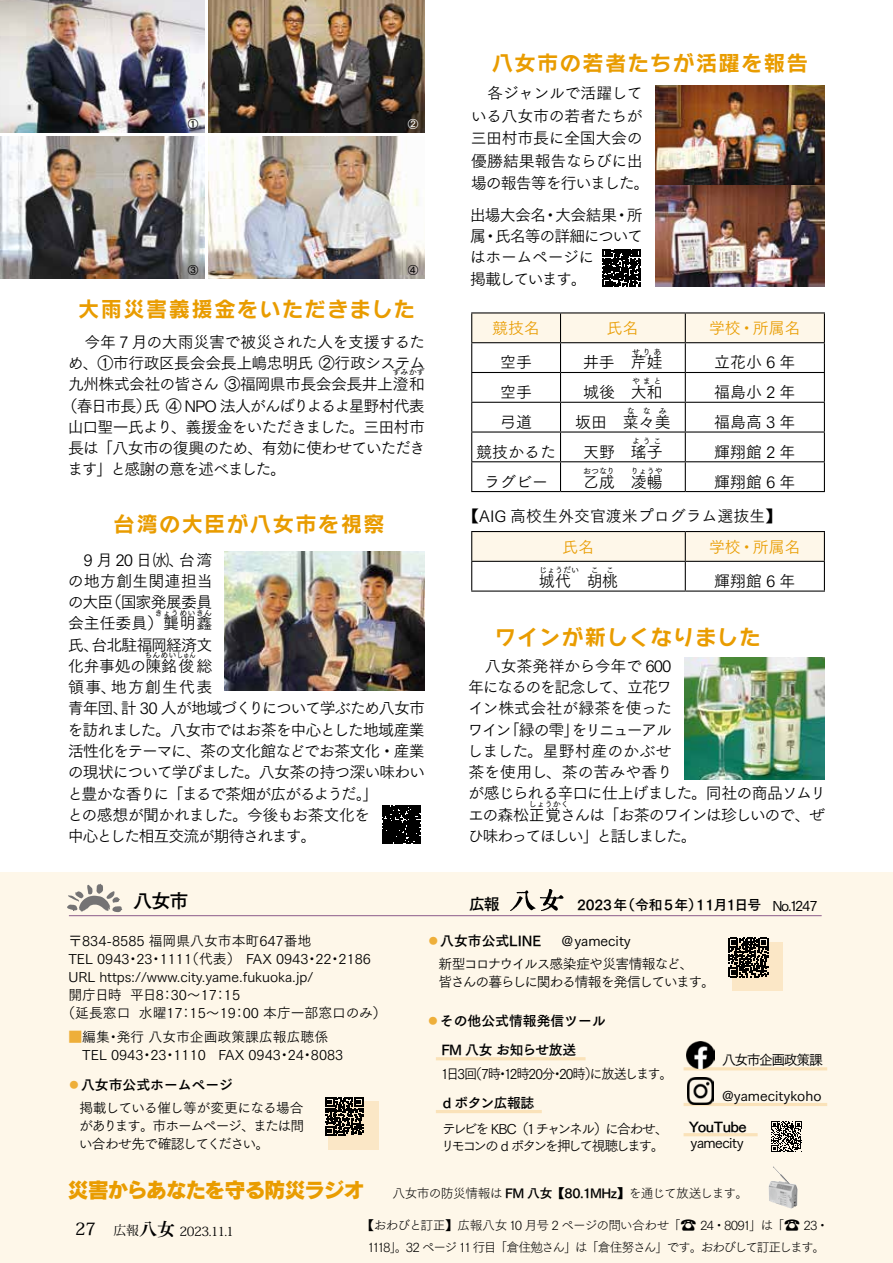
<style>
.page{position:relative;width:893px;height:1263px;background:#fff}
.page>*{position:absolute;margin:0;border:0;box-sizing:border-box;transform-origin:0 0}
.t1{font:21.3px "Rodin Wanpaku Pro B";letter-spacing:.065em;color:#e99c00}
.t2{font:21.3px "Rodin Pro EB";letter-spacing:-.075em;color:#e99c00}
.t3{font:21.3px "Rodin Wanpaku Pro B";letter-spacing:.035em;color:#e99c00}
.t4{font:19.2px "Tsuku Go Pro B";color:#000}
.t5{font:15.9px/21.3px "Tsuku Go Pro R";letter-spacing:-.05em;color:#000}
.t6{font:15.9px/22.5px "Tsuku Go Pro R";letter-spacing:-.025em;color:#000}
.t7{font:15.9px "Tsuku Go Pro R";color:#000}
.t8{font:15.9px "Tsuku Go Pro R";color:#e99c00}
.t9{font:15.9px "Tsuku Go Pro R";letter-spacing:-.115em;color:#000}
.t10{font:15.9px "Tsuku Go Pro B";color:#000}
.t11{font:13.8px/18.1px "Tsuku Go Pro R";color:#000}
.t12{font:13.8px/18.1px "Tsuku Go Pro R";letter-spacing:-.04em;color:#000;text-align:justify}
.t13{font:13.8px "Tsuku Go Pro B";color:#000}
.t14{font:13.8px/18.1px "Tsuku Go Pro R";letter-spacing:-.095em;color:#000}
.t15{font:13.8px/17px "Tsuku Go Pro R";letter-spacing:-.16em;color:#000}
.t16{font:13.8px "Tsuku Go Pro B";letter-spacing:-.02em;color:#000}
.t17{font:13.8px "Tsuku Go Pro R";letter-spacing:-.095em;color:#000;scale:.95 1}
.t18{font:13.8px "Tsuku Go Pro M";color:#000}
.t19{font:13.8px "Tsuku Go Pro M";letter-spacing:-.1em;color:#000}
.t20{font:13.8px "Tsuku Go Pro M";letter-spacing:-.035em;color:#000}
.t21{font:13.8px "Tsuku Go Pro B";letter-spacing:-.04em;color:#000}
.t22{font:12.75px/21.6px "Tsuku Go Pro L";letter-spacing:-.08em;color:#000;text-align:center}
.t23{font:12.75px "Tsuku Go Pro L";letter-spacing:-.055em;color:#000}
.t24{font:12.75px "Koz Min Pro";letter-spacing:-.035em;color:#000}
.t25{font:10.65px "Tsuku Go Pro D";color:#000}
.t26{font:10.65px "Tsuku Go Pro D";color:#fff}
.t27{font:7.95px "Tsuku Go Pro R";color:#000}
.s1{font-family:"Tsuku Go Pro M"}
.s2{color:#eeaf3a}
.s3{font-family:"Tsuku Go Pro D";color:#eeaf3a}
.s4{font-family:"Tsuku Go Pro B"}
.s5{font-family:"Tsuku Go Pro D";font-size:15.9px}
.s6{font-weight:500;font-size:16.95px}
.s7{font-family:"Tsuku Min Pro B";font-size:18px}
</style>
<div class="page">
<div style="left:0;top:873px;width:893px;height:390px;background:#fef7e9"></div>
<img style="left:225px;top:552px;width:200px;height:138px">
<img style="left:0;top:0;width:425px;height:133px">
<img style="left:0;top:136px;width:205px;height:143px">
<hr style="left:471px;top:312px;width:89px;height:1px;background:#000">
<hr style="left:560px;top:312px;width:125px;height:1px;background:#000">
<hr style="left:685px;top:312px;width:140px;height:1px;background:#000">
<svg style="left:471px;top:313px;width:354px;height:178px"></svg>
<hr style="left:471px;top:491px;width:89px;height:1px;background:#000">
<hr style="left:560px;top:491px;width:125px;height:1px;background:#000">
<hr style="left:685px;top:491px;width:140px;height:1px;background:#000">
<img style="left:655px;top:86px;width:170px;height:201px">
<svg style="left:603px;top:249px;width:37px;height:38px"></svg>
<img style="left:684px;top:658px;width:141px;height:121px">
<img style="left:208px;top:136px;width:217px;height:143px">
<svg style="left:471px;top:531px;width:354px;height:59px"></svg>
<hr style="left:471px;top:590px;width:214px;height:2px;background:#000">
<hr style="left:685px;top:590px;width:140px;height:2px;background:#000">
<div style="left:382px;top:805px;width:39px;height:39px;background:#000"></div>
<div style="left:328px;top:1101px;width:51px;height:49px;background:#fbe7c6"></div>
<svg style="left:325px;top:1097px;width:38px;height:38px"></svg>
<hr style="left:69px;top:915px;width:753px;height:1px;background:#8c5c8a">
<hr style="left:436px;top:1057px;width:150px;height:3px;background:#fae2b9">
<hr style="left:436px;top:1110px;width:106px;height:3px;background:#fae2b9">
<hr style="left:684px;top:1133px;width:74px;height:3px;background:#fae2b9">
<hr style="left:684px;top:1103px;width:143px;height:3px;background:#fae2b9">
<hr style="left:684px;top:1067px;width:143px;height:3px;background:#fae2b9">
<div style="left:732px;top:942px;width:51px;height:49px;background:#fbe7c6"></div>
<svg style="left:67px;top:883px;width:55px;height:29px"></svg>
<svg style="left:510px;top:889px;width:54px;height:22px"></svg>
<svg style="left:729px;top:938px;width:39px;height:39px"></svg>
<img style="left:687px;top:1041px;width:27px;height:28px">
<img style="left:687px;top:1078px;width:27px;height:26px">
<svg style="left:771px;top:1121px;width:31px;height:31px"></svg>
<img style="left:768px;top:1166px;width:30px;height:42px">
<hr style="left:205px;top:0;width:2px;height:283px;background:#fff">
<p class="t25" style="left:188px;top:115px;width:12px">①</p>
<p class="t26" style="left:408px;top:115px;width:12px">②</p>
<p class="t25" style="left:188px;top:262px;width:12px">③</p>
<p class="t25" style="left:408px;top:262px;width:12px">④</p>
<h1 class="t1" style="left:78px;top:295px;width:338px">大雨災害義援金をいただきました</h1>
<p class="t5" style="left:68px;top:330px;width:359px;text-align:justify">　今年 7 月の大雨災害で被災された人を支援するため、①市行政区長会会長上嶋忠明氏 ②行政システム九州株式会社の皆さん ③福岡県市長会会長井上澄和</p>
<p class="t27" style="left:393px;top:366px;width:34px">すみかず</p>
<p class="t5" style="left:68px;top:393px;width:360px;text-align:justify;text-indent:-6px">（春日市長）氏 ④ NPO 法人がんばりよるよ星野村代表山口聖一氏より、義援金をいただきました。三田村市長は「八女市の復興のため、有効に使わせていただきます」と感謝の意を述べました。</p>
<h1 class="t1" style="left:114px;top:509px;width:273px">台湾の大臣が八女市を視察</h1>
<p class="t5" style="left:68px;top:547px;width:147px;text-align:justify">　9 月 20 日㈬、台湾の地方創生関連担当の大臣（国家発展委員会主任委員）龔明鑫</p>
<p class="t27" style="left:155px;top:606px;width:59px">きょうめいきん</p>
<p class="t5" style="left:68px;top:632px;width:146px">氏、台北駐福岡経済文化弁事処の陳銘俊総</p>
<p class="t27" style="left:145px;top:648px;width:53px">ちんめいしゅん</p>
<p class="t5" style="left:67px;top:675px;width:359px">領事、地方創生代表<br>青年団、計 30 人が地域づくりについて学ぶため八女市を訪れました。八女市ではお茶を中心とした地域産業活性化をテーマに、茶の文化館などでお茶文化・産業の現状について学びました。八女茶の持つ深い味わいと豊かな香りに「まるで茶畑が広がるようだ。」<br>との感想が聞かれました。今後もお茶文化を<br>中心とした相互交流が期待されます。</p>
<h1 class="t1" style="left:492px;top:49px;width:318px">八女市の若者たちが活躍を報告</h1>
<p class="t6" style="left:471px;top:80px;width:180px;text-indent:17px">各ジャンルで活躍している八女市の若者たちが三田村市長に全国大会の優勝結果報告ならびに出場の報告等を行いました。</p>
<p class="t5" style="left:470px;top:202px;width:175px">出場大会名・大会結果・所属・氏名等の詳細についてはホームページに<br>掲載しています。</p>
<p class="t8" style="left:492px;top:315px;width:49px">競技名</p>
<p class="t8" style="left:607px;top:315px;width:33px">氏名</p>
<p class="t8" style="left:709px;top:315px;width:93px">学校・所属名</p>
<p class="t5" style="left:500px;top:350px;width:33px">空手</p>
<p class="t5" style="left:583px;top:350px;width:81px">井手　芹娃</p>
<p class="t27" style="left:632px;top:345px;width:31px">せりあ</p>
<p class="t5" style="left:714px;top:350px;width:83px">立花小 6 年</p>
<p class="t27" style="left:632px;top:375px;width:31px">やまと</p>
<p class="t5" style="left:500px;top:380px;width:33px">空手</p>
<p class="t5" style="left:583px;top:380px;width:81px">城後　大和</p>
<p class="t27" style="left:627px;top:404px;width:41px">ななみ</p>
<p class="t5" style="left:500px;top:410px;width:33px">弓道</p>
<p class="t5" style="left:575px;top:410px;width:97px">坂田　菜々美</p>
<p class="t27" style="left:632px;top:434px;width:31px">ようこ</p>
<p class="t5" style="left:476px;top:439px;width:81px">競技かるた</p>
<p class="t5" style="left:583px;top:439px;width:81px">天野　瑤子</p>
<p class="t27" style="left:583px;top:464px;width:33px">おつなり</p>
<p class="t27" style="left:631px;top:464px;width:33px">りょうや</p>
<p class="t5" style="left:484px;top:469px;width:65px">ラグビー</p>
<p class="t5" style="left:583px;top:469px;width:81px">乙成 凌暢</p>
<p class="t5" style="left:714px;top:380px;width:83px">福島小 2 年</p>
<p class="t5" style="left:714px;top:410px;width:83px">福島高 3 年</p>
<p class="t5" style="left:714px;top:439px;width:83px">輝翔館 2 年</p>
<p class="t5" style="left:714px;top:469px;width:83px">輝翔館 6 年</p>
<p class="t7" style="left:463px;top:503px;width:320px">【AIG 高校生外交官渡米プログラム選抜生】</p>
<p class="t8" style="left:563px;top:533px;width:33px">氏名</p>
<p class="t8" style="left:709px;top:533px;width:93px">学校・所属名</p>
<p class="t5" style="left:539px;top:569px;width:81px">城代 胡桃</p>
<p class="t27" style="left:539px;top:563px;width:41px">じょうだい</p>
<p class="t27" style="left:591px;top:563px;width:25px">こ こ</p>
<p class="t5" style="left:714px;top:569px;width:83px">輝翔館 6 年</p>
<h1 class="t3" style="left:495px;top:623px;width:267px">ワインが新しくなりました</h1>
<p class="t5" style="left:467px;top:653px;width:360px">　八女茶発祥から今年で 600<br>年になるのを記念して、立花ワ<br>イン株式会社が緑茶を使った<br>ワイン「緑の雫」をリニューアル<br>しました。星野村産のかぶせ<br>茶を使用し、茶の苦みや香り<br>が感じられる辛口に仕上げました。同社の商品ソムリエの森松正覚さんは「お茶のワインは珍しいので、ぜ</p>
<p class="t27" style="left:529px;top:797px;width:41px">しょうかく</p>
<p class="t9" style="left:468px;top:823px;width:231px">ひ味わってほしい」と話しました。</p>
<p class="t4" style="left:133px;top:884px;width:57px">八女市</p>
<p class="t10" style="left:469px;top:890px;width:32px">広報</p>
<p class="t16" style="left:577px;top:893px;width:242px">2023年（令和5年）11月1日号 <span class="s1">No.1247</span></p>
<p class="t11" style="left:68px;top:930px;width:244px">〒834-8585 福岡県八女市本町647番地</p>
<p class="t11" style="left:68px;top:948px;width:304px">TEL 0943・23・1111（代表） FAX 0943・22・2186</p>
<p class="t11" style="left:68px;top:966px;width:260px">URL https://www.city.yame.fukuoka.jp/　</p>
<p class="t12" style="left:68px;top:984px;width:173px">開庁日時 平日8：30～17：15</p>
<p class="t11" style="left:61px;top:1002px;width:326px">（延長窓口 水曜17：15～19：00 本庁一部窓口のみ）</p>
<p class="t11" style="left:68px;top:1026px;width:276px"><span class="s2">■</span>編集・発行 八女市企画政策課広報広聴係　TEL 0943・23・1110 FAX 0943・24・8083</p>
<p class="t13" style="left:67px;top:1073px;width:167px"><span class="s3">◦</span>八女市公式ホームページ</p>
<p class="t12" style="left:79px;top:1097px;width:227px">掲載している催し等が変更になる場合があります。市ホームページ、または問い合わせ先で確認してください。</p>
<p class="t13" style="left:426px;top:928px;width:116px"><span class="s2">◦</span>八女市公式LINE</p>
<p class="t18" style="left:560px;top:929px;width:72px">＠yamecity</p>
<p class="t14" style="left:438px;top:953px;width:278px">新型コロナウイルス感染症や災害情報など、<br>皆さんの暮らしに関わる情報を発信しています。</p>
<p class="t13" style="left:426px;top:1008px;width:181px"><span class="s2">◦</span>その他公式情報発信ツール</p>
<p class="t16" style="left:441px;top:1038px;width:137px">FM 八女 お知らせ放送</p>
<p class="t17" style="left:441px;top:1062px;width:245px">1日3回（7時・12時20分・20時）に放送します。</p>
<p class="t13" style="left:443px;top:1091px;width:93px">d ボタン広報誌</p>
<p class="t15" style="left:441px;top:1118px;width:229px">テレビを KBC（1チャンネル）に合わせ、リモコンの d ボタンを押して視聴します。</p>
<p class="t19" style="left:722px;top:1048px;width:102px">八女市企画政策課</p>
<p class="t18" style="left:722px;top:1085px;width:101px">@yamecitykoho</p>
<p class="t21" style="left:689px;top:1115px;width:59px">YouTube</p>
<p class="t20" style="left:691px;top:1132px;width:55px">yamecity</p>
<h1 class="t2" style="left:68px;top:1175px;width:299px">災害からあなたを守る防災ラジオ</h1>
<p class="t23" style="left:392px;top:1183px;width:357px">八女市の防災情報は <span class="s4">FM 八女【80.1MHz】</span>を通じて放送します。</p>
<p class="t22" style="left:361px;top:1213px;width:469px">【おわびと訂正】広報八女 10 月号 2 ページの問い合わせ「<span class="s5">☎</span> 24・8091」は「<span class="s5">☎</span> 23・<br>1118」。32 ページ 11 行目「倉住勉さん」は「倉住努さん」です。おわびして訂正します。</p>
<p class="t24" style="left:75px;top:1223px;width:161px"><span class="s6">27</span> 広報<span class="s7">八女</span> 2023.11.1</p>
</div>
